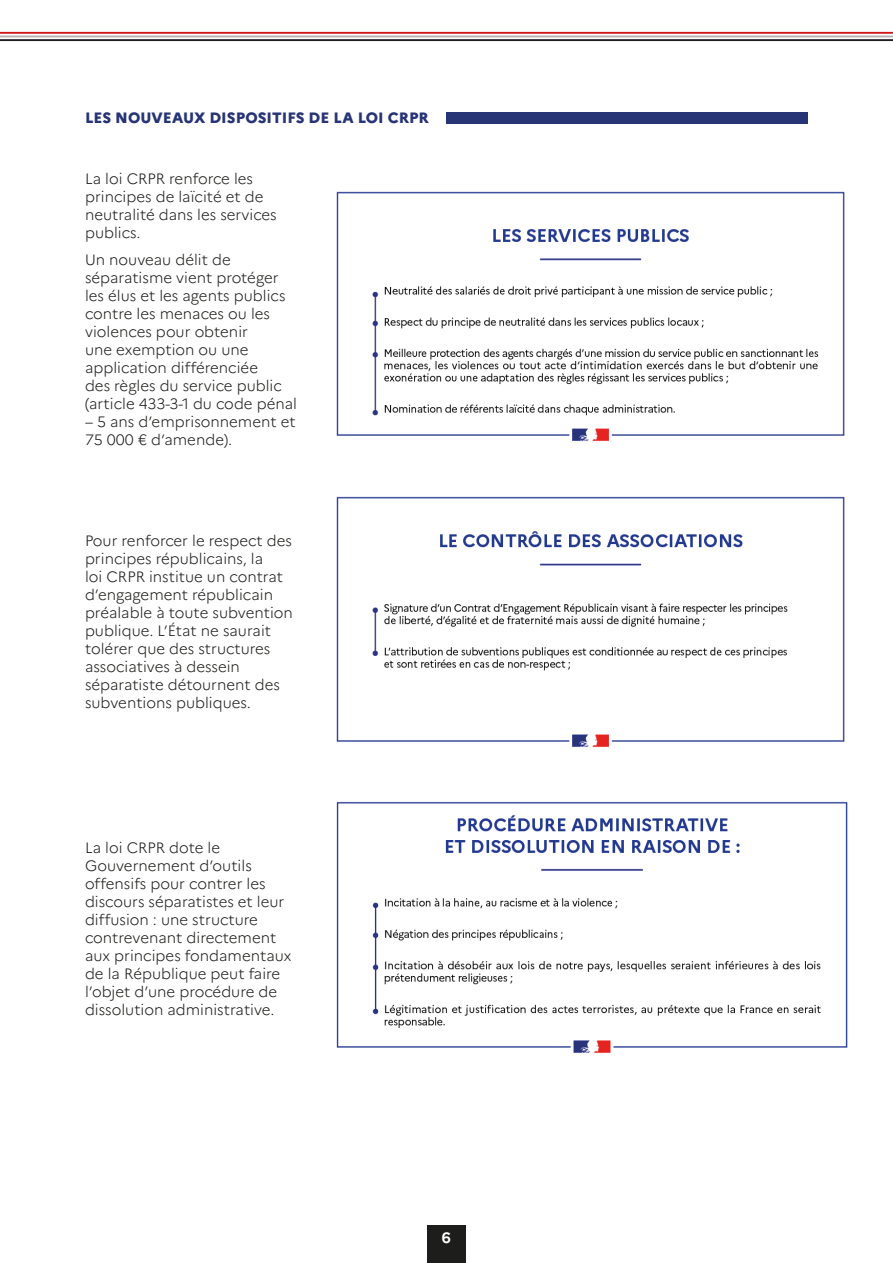
<style>
.page{position:relative;width:893px;height:1263px;background:#fff}
.page>*{position:absolute;margin:0;border:0;box-sizing:border-box;transform-origin:0 0}
.t1{font:300 15px/18px "Marianne";color:#1d1d1b}
.t2{font:800 15px "Marianne";color:#273475}
.t3{font:700 15px "Marianne";color:#fff}
</style>
<div class="page">
<hr style="left:0;top:39px;width:893px;height:2px;background:#1d1d1b">
<hr style="left:0;top:36px;width:893px;height:1px;background:#b2b2b2">
<hr style="left:0;top:32px;width:893px;height:2px;background:#cd171a">
<div style="left:427px;top:1225px;width:39px;height:38px;background:#1d1d1b"></div>
<img style="left:336px;top:191px;width:509px;height:250px">
<img style="left:336px;top:496px;width:509px;height:251px">
<img style="left:336px;top:801px;width:512px;height:252px">
<div style="left:447px;top:112px;width:361px;height:12px;background:#273475"></div>
<h3 class="t2" style="left:85px;top:108px;width:345px">LES NOUVEAUX DISPOSITIFS DE LA LOI CRPR</h3>
<p class="t1" style="left:85px;top:170px;width:193px">La loi CRPR renforce les principes de laïcité et de neutralité dans les services publics.</p>
<p class="t1" style="left:85px;top:250px;width:214px">Un nouveau délit de séparatisme vient protéger les élus et les agents publics contre les menaces ou les violences pour obtenir<br>une exemption ou une application différenciée<br>des règles du service public (article 433-3-1 du code pénal</p>
<p class="t1" style="left:85px;top:412px;width:212px">– 5 ans d’emprisonnement et<br>75 000 € d’amende).</p>
<p class="t1" style="left:85px;top:531px;width:209px">Pour renforcer le respect des principes républicains, la<br>loi CRPR institue un contrat d’engagement républicain préalable à toute subvention publique. L’État ne saurait tolérer que des structures associatives à dessein séparatiste détournent des subventions publiques.</p>
<p class="t1" style="left:85px;top:839px;width:208px">La loi CRPR dote le<br>Gouvernement d’outils offensifs pour contrer les discours séparatistes et leur diffusion : une structure contrevenant directement aux principes fondamentaux de la République peut faire l’objet d’une procédure de dissolution administrative.</p>
<p class="t3" style="left:442px;top:1228px;width:10px">6</p>
</div>
